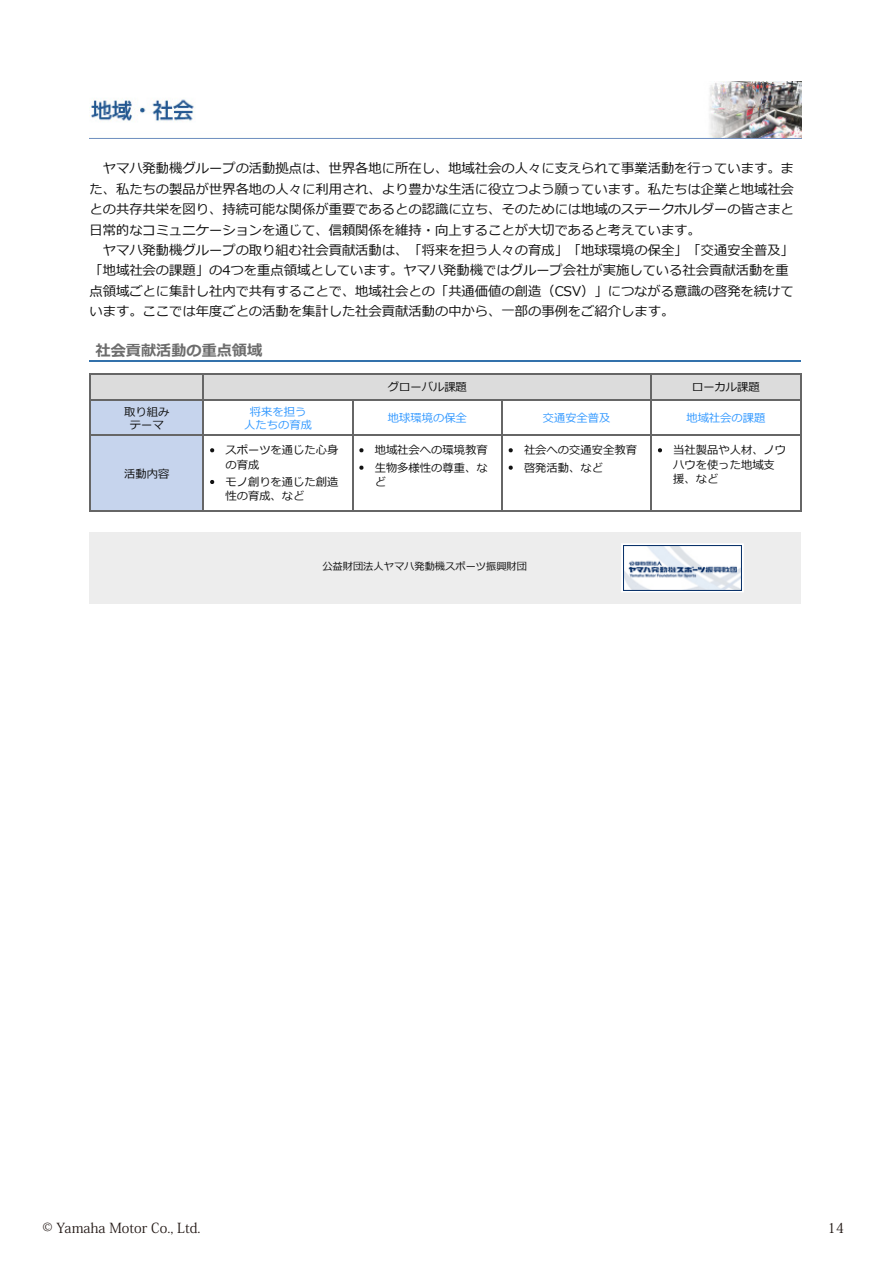
<style>
.page{position:relative;width:893px;height:1263px;background:#fff}
.page>*{position:absolute;margin:0;border:0;box-sizing:border-box;transform-origin:0 0}
.t1{font:700 15.15px "Meiryo";color:#6d6d6d}
.t2{font:13.8px "Koz Min Pro";color:#221815}
.t3{font:13.35px/20.4px "Meiryo";color:#111}
.t4{font:11.25px/14.2px "Meiryo";color:#111}
.t5{font:11.25px "Meiryo";color:#39f}
.t6{font:10.2px "Meiryo";color:#111}
</style>
<div class="page">
<hr style="left:89px;top:360px;width:712px;height:1px;background:#3271ab">
<div style="left:89px;top:374px;width:114px;height:25px;background:#dcdcdc"></div>
<div style="left:203px;top:374px;width:448px;height:25px;background:#dcdcdc"></div>
<div style="left:651px;top:374px;width:149px;height:25px;background:#dcdcdc"></div>
<div style="left:89px;top:399px;width:114px;height:36px;background:#c6d4ed"></div>
<div style="left:89px;top:435px;width:114px;height:76px;background:#c6d4ed"></div>
<hr style="left:89px;top:435px;width:1px;height:77px;background:#666">
<hr style="left:89px;top:399px;width:1px;height:37px;background:#666">
<hr style="left:651px;top:374px;width:150px;height:1px;background:#666">
<hr style="left:203px;top:374px;width:449px;height:1px;background:#666">
<hr style="left:89px;top:374px;width:115px;height:1px;background:#666">
<svg style="left:89px;top:375px;width:1px;height:24px"></svg>
<hr style="left:651px;top:511px;width:150px;height:1px;background:#666">
<hr style="left:800px;top:435px;width:1px;height:77px;background:#666">
<hr style="left:501px;top:511px;width:151px;height:1px;background:#666">
<hr style="left:651px;top:435px;width:1px;height:77px;background:#666">
<hr style="left:352px;top:511px;width:150px;height:1px;background:#666">
<hr style="left:501px;top:435px;width:1px;height:77px;background:#666">
<hr style="left:203px;top:511px;width:150px;height:1px;background:#666">
<hr style="left:352px;top:435px;width:1px;height:77px;background:#666">
<hr style="left:89px;top:511px;width:115px;height:1px;background:#666">
<hr style="left:203px;top:435px;width:1px;height:77px;background:#666">
<hr style="left:651px;top:435px;width:150px;height:1px;background:#666">
<hr style="left:800px;top:399px;width:1px;height:37px;background:#666">
<hr style="left:501px;top:435px;width:151px;height:1px;background:#666">
<hr style="left:651px;top:399px;width:1px;height:37px;background:#666">
<hr style="left:352px;top:435px;width:150px;height:1px;background:#666">
<hr style="left:501px;top:399px;width:1px;height:37px;background:#666">
<hr style="left:203px;top:435px;width:150px;height:1px;background:#666">
<hr style="left:352px;top:399px;width:1px;height:37px;background:#666">
<hr style="left:89px;top:435px;width:115px;height:1px;background:#666">
<hr style="left:203px;top:399px;width:1px;height:37px;background:#666">
<hr style="left:651px;top:399px;width:150px;height:1px;background:#666">
<svg style="left:800px;top:375px;width:1px;height:24px"></svg>
<hr style="left:203px;top:399px;width:449px;height:1px;background:#666">
<svg style="left:651px;top:375px;width:1px;height:24px"></svg>
<hr style="left:89px;top:399px;width:115px;height:1px;background:#666">
<svg style="left:203px;top:375px;width:1px;height:24px"></svg>
<div style="left:89px;top:532px;width:712px;height:72px;background:#ededed"></div>
<img style="left:90px;top:81px;width:711px;height:57px">
<svg style="left:210px;top:448px;width:4px;height:4px"></svg>
<svg style="left:210px;top:480px;width:4px;height:4px"></svg>
<svg style="left:359px;top:448px;width:4px;height:4px"></svg>
<svg style="left:359px;top:466px;width:4px;height:4px"></svg>
<svg style="left:509px;top:448px;width:4px;height:4px"></svg>
<svg style="left:509px;top:466px;width:4px;height:4px"></svg>
<svg style="left:658px;top:448px;width:4px;height:4px"></svg>
<div style="left:621px;top:543px;width:123px;height:49px;border:2px solid #fff"></div>
<img style="left:623px;top:545px;width:119px;height:45px">
<p class="t3" style="left:89px;top:159px;width:706px">　ヤマハ発動機グループの活動拠点は、世界各地に所在し、地域社会の人々に支えられて事業活動を行っています。また、私たちの製品が世界各地の人々に利用され、より豊かな生活に役立つよう願っています。私たちは企業と地域社会との共存共栄を図り、持続可能な関係が重要であるとの認識に立ち、そのためには地域のステークホルダーの皆さまと日常的なコミュニケーションを通じて、信頼関係を維持・向上することが大切であると考えています。<br>　ヤマハ発動機グループの取り組む社会貢献活動は、「将来を担う人々の育成」「地球環境の保全」「交通安全普及「「地域社会の課題」の4つを重点領域としています。ヤマハ発動機ではグループ会社が実施している社会貢献活動を重点領域ごとに集計し社内で共有することで、地域社会との「共通価値の創造（CSV）」につながる意識の啓発を続けています。ここでは年度ごとの活動を集計した社会貢献活動の中から、一部の事例をご紹介します。</p>
<p class="t1" style="left:96px;top:340px;width:168px">社会貢献活動の重点領域</p>
<p class="t4" style="left:692px;top:380px;width:69px">ローカル課題</p>
<p class="t4" style="left:388px;top:380px;width:81px">グローバル課題</p>
<p class="t4" style="left:124px;top:405px;width:47px;line-height:13.4px;text-align:center">取り組みテーマ</p>
<p class="t5" style="left:250px;top:404px;width:58px">将来を担う</p>
<p class="t5" style="left:244px;top:417px;width:69px">人たちの育成</p>
<p class="t4" style="left:124px;top:467px;width:47px">活動内容</p>
<p class="t4" style="left:225px;top:444px;width:114px">スポーツを通じた心身の育成</p>
<p class="t4" style="left:225px;top:475px;width:114px">モノ創りを通じた創造性の育成、など</p>
<p class="t5" style="left:388px;top:410px;width:81px">地球環境の保全</p>
<p class="t4" style="left:375px;top:442px;width:114px;line-height:17.4px">地域社会への環境教育生物多様性の尊重、な</p>
<p class="t4" style="left:375px;top:475px;width:13px">ど</p>
<p class="t5" style="left:543px;top:410px;width:69px">交通安全普及</p>
<p class="t5" style="left:686px;top:410px;width:81px">地域社会の課題</p>
<p class="t4" style="left:524px;top:442px;width:114px;line-height:17.4px">社会への交通安全教育啓発活動、など</p>
<p class="t4" style="left:673px;top:444px;width:114px">当社製品や人材、ノウハウを使った地域支援、など</p>
<p class="t6" style="left:322px;top:559px;width:206px">公益財団法人ヤマハ発動機スポーツ振興財団</p>
<p class="t2" style="left:43px;top:1218px;width:160px">© Yamaha Motor Co., Ltd.</p>
<p class="t2" style="left:827px;top:1218px;width:18px">14</p>
</div>
